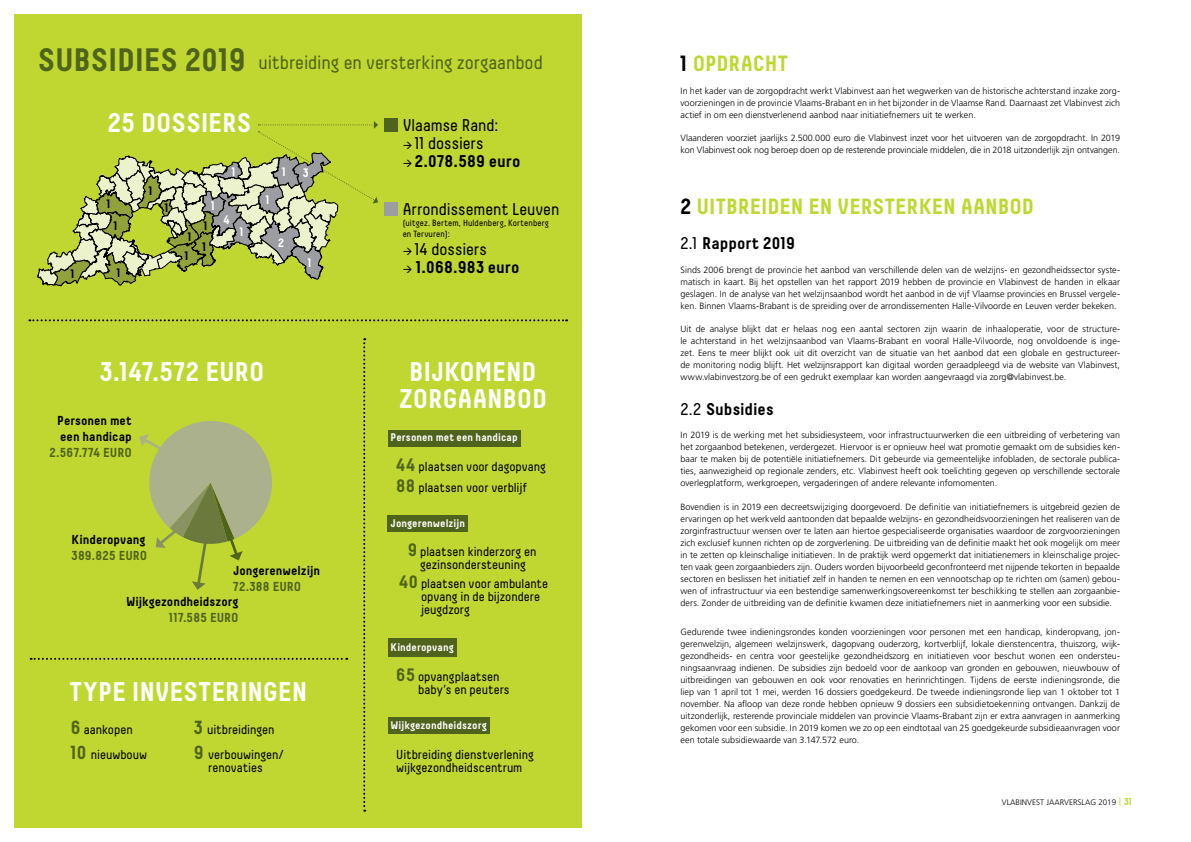
<style>
.page{position:relative;width:1191px;height:842px;background:#fff}
.page>*{position:absolute;margin:0;border:0;box-sizing:border-box;transform-origin:0 0}
.t1{font:700 32.4px "Decima";letter-spacing:-.005em;color:#50631d}
.t2{font:700 27px/27px "Decima";letter-spacing:-.005em;color:#fff;text-align:center}
.t3{font:700 22px "Decima";color:#bfd730}
.t4{font:19.2px "Decima";color:#50631d}
.t5{font:700 17px "Decima";color:#000}
.t6{font:17px "Decima";color:#000}
.t7{font:13px/13px "Decima";color:#000}
.t8{font:700 13px/16px "Decima";color:#000}
.t9{font:700 13px "Decima";letter-spacing:.005em;color:#50631d}
.t10{font:700 12.2px "Decima";color:#000}
.t11{font:700 12.2px "Decima";color:#fff}
.t12{font:700 11px "Decima";letter-spacing:.005em;color:#fff}
.t13{font:300 9px/12px "Frutiger";color:#000;text-align:justify}
.t14{font:9px/10.8px "Decima";letter-spacing:.015em;color:#000}
.t15{font:300 8px "Frutiger";color:#000}
.s1{font-weight:700;font-size:19px;color:#50631d}
.s2{font-weight:700;font-size:18px;color:#50631d}
.s3{color:#000}
.s4{font-weight:400}
.s5{font-family:"Decima";font-weight:400;font-size:10px;color:#bfd730}
.s6{font-family:"Decima";font-weight:700;font-size:10px;color:#bfd730}
</style>
<div class="page">
<div style="left:14px;top:14px;width:567px;height:814px;background:#bfd730"></div>
<svg style="left:29px;top:319px;width:538px;height:2px"></svg>
<svg style="left:363px;top:338px;width:2px;height:474px"></svg>
<svg style="left:31px;top:658px;width:316px;height:2px"></svg>
<div style="left:388px;top:430px;width:132px;height:17px;background:#50631d"></div>
<div style="left:388px;top:515px;width:80px;height:17px;background:#50631d"></div>
<div style="left:388px;top:638px;width:69px;height:19px;background:#50631d"></div>
<div style="left:388px;top:717px;width:102px;height:17px;background:#50631d"></div>
<div style="left:384px;top:118px;width:14px;height:14px;background:#50631d"></div>
<div style="left:384px;top:202px;width:14px;height:14px;background:#9b9da0"></div>
<svg style="left:38px;top:121px;width:340px;height:165px"></svg>
<svg style="left:139px;top:421px;width:133px;height:169px"></svg>
<h1 class="t1" style="left:38px;top:40px;width:210px">SUBSIDIES 2019</h1>
<h3 class="t4" style="left:258px;top:51px;width:286px">uitbreiding en versterking zorgaanbod</h3>
<h2 class="t2" style="left:108px;top:108px;width:145px">25 DOSSIERS</h2>
<h3 class="t10" style="left:149px;top:184px;width:6px">1</h3>
<h3 class="t10" style="left:107px;top:197px;width:6px">1</h3>
<h3 class="t11" style="left:211px;top:198px;width:6px">1</h3>
<h3 class="t10" style="left:165px;top:200px;width:6px">1</h3>
<h3 class="t10" style="left:114px;top:219px;width:6px">1</h3>
<h3 class="t10" style="left:71px;top:266px;width:6px">1</h3>
<h3 class="t10" style="left:117px;top:266px;width:6px">1</h3>
<h3 class="t10" style="left:188px;top:229px;width:6px">1</h3>
<h3 class="t10" style="left:185px;top:248px;width:6px">1</h3>
<h3 class="t10" style="left:204px;top:219px;width:6px">1</h3>
<h3 class="t10" style="left:202px;top:239px;width:6px">1</h3>
<h3 class="t11" style="left:232px;top:164px;width:6px">1</h3>
<h3 class="t11" style="left:282px;top:164px;width:6px">1</h3>
<h3 class="t11" style="left:303px;top:165px;width:7px">3</h3>
<h3 class="t11" style="left:223px;top:212px;width:8px">4</h3>
<h3 class="t11" style="left:240px;top:225px;width:6px">1</h3>
<h3 class="t11" style="left:266px;top:192px;width:6px">1</h3>
<h3 class="t11" style="left:278px;top:236px;width:8px">2</h3>
<h3 class="t11" style="left:308px;top:255px;width:6px">1</h3>
<h2 class="t2" style="left:100px;top:357px;width:166px">3.147.572 EURO</h2>
<h3 class="t8" style="left:57px;top:412px;width:76px">Personen met een handicap</h3>
<h3 class="t9" style="left:50px;top:445px;width:84px">2.567.774 EURO</h3>
<h3 class="t8" style="left:72px;top:531px;width:75px">Kinderopvang</h3>
<h3 class="t9" style="left:72px;top:547px;width:77px">389.825 EURO</h3>
<h3 class="t8" style="left:233px;top:562px;width:88px">Jongerenwelzijn</h3>
<h3 class="t9" style="left:233px;top:579px;width:70px">72.388 EURO</h3>
<h3 class="t8" style="left:126px;top:593px;width:114px">Wijkgezondheidszorg</h3>
<h3 class="t9" style="left:169px;top:609px;width:71px">117.585 EURO</h3>
<h2 class="t2" style="left:70px;top:677px;width:239px">TYPE INVESTERINGEN</h2>
<h3 class="t7" style="left:71px;top:717px;width:78px;line-height:24.6px"><span class="s1">6</span> aankopen<br><span class="s1">10</span> nieuwbouw</h3>
<h3 class="t7" style="left:194px;top:717px;width:91px;line-height:24.6px"><span class="s1">3</span> uitbreidingen<br><span class="s1">9</span> verbouwingen/</h3>
<h3 class="t7" style="left:208px;top:760px;width:56px">renovaties</h3>
<h3 class="t6" style="left:403px;top:115px;width:97px">Vlaamse Rand:</h3>
<h3 class="t6" style="left:403px;top:133px;width:82px">→ 11 dossiers</h3>
<h3 class="t5" style="left:403px;top:151px;width:119px">→ 2.078.589 euro</h3>
<h3 class="t6" style="left:403px;top:200px;width:158px">Arrondissement Leuven</h3>
<p class="t14" style="left:403px;top:217px;width:148px">(uitgez. Bertem, Huldenberg, Kortenberg en Tervuren):</p>
<h3 class="t6" style="left:403px;top:239px;width:86px">→ 14 dossiers</h3>
<h3 class="t5" style="left:403px;top:257px;width:118px">→ 1.068.983 euro</h3>
<h2 class="t2" style="left:399px;top:357px;width:150px">BIJKOMEND<br>ZORGAANBOD</h2>
<p class="t12" style="left:391px;top:431px;width:129px">Personen met een handicap</p>
<h3 class="t7" style="left:396px;top:457px;width:151px;line-height:20.2px"><span class="s2">44</span> plaatsen voor dagopvang<br><span class="s2">88</span> plaatsen voor verblijf</h3>
<p class="t12" style="left:391px;top:516px;width:76px">Jongerenwelzijn</p>
<h3 class="t7" style="left:408px;top:545px;width:130px;text-align:center"><span class="s2">9</span> plaatsen kinderzorg en gezinsondersteuning</h3>
<h3 class="t7" style="left:421px;top:577px;width:129px;text-indent:-22px"><span class="s2">40</span> plaatsen voor ambulante opvang in de bijzondere jeugdzorg</h3>
<p class="t12" style="left:391px;top:640px;width:65px">Kinderopvang</p>
<h3 class="t7" style="left:418px;top:670px;width:93px;text-indent:-22px"><span class="s2">65</span> opvangplaatsen baby’s en peuters</h3>
<p class="t12" style="left:391px;top:718px;width:98px">Wijkgezondheidszorg</p>
<h3 class="t7" style="left:396px;top:747px;width:139px">Uitbreiding dienstverlening wijkgezondheidscentrum</h3>
<h3 class="t3" style="left:680px;top:50px;width:109px"><span class="s3">1</span> OPDRACHT</h3>
<p class="t13" style="left:680px;top:85px;width:441px">In het kader van de zorgopdracht werkt Vlabinvest aan het wegwerken van de historische achterstand inzake zorg&shy;voorzieningen in de provincie Vlaams-Brabant en in het bijzonder in de Vlaamse Rand. Daarnaast zet Vlabinvest zich actief in om een dienstverlenend aanbod naar initiatiefnemers uit te werken.</p>
<p class="t13" style="left:680px;top:132px;width:441px">Vlaanderen voorziet jaarlijks 2.500.000 euro die Vlabinvest inzet voor het uitvoeren van de zorgopdracht. In 2019 kon Vlabinvest ook nog beroep doen op de resterende provinciale middelen, die in 2018 uitzonderlijk zijn ontvangen.</p>
<h3 class="t3" style="left:680px;top:193px;width:355px"><span class="s3">2</span> UITBREIDEN EN VERSTERKEN AANBOD</h3>
<h3 class="t5" style="left:680px;top:233px;width:116px"><span class="s4">2.1</span> Rapport 2019</h3>
<p class="t13" style="left:680px;top:264px;width:441px">Sinds 2006 brengt de provincie het aanbod van verschillende delen van de welzijns- en gezondheidssector syste&shy;matisch in kaart. Bij het opstellen van het rapport 2019 hebben de provincie en Vlabinvest de handen in elkaar geslagen. In de analyse van het welzijnsaanbod wordt het aanbod in de vijf Vlaamse provincies en Brussel vergele&shy;ken. Binnen Vlaams-Brabant is de spreiding over de arrondissementen Halle-Vilvoorde en Leuven verder bekeken.</p>
<p class="t13" style="left:680px;top:323px;width:441px">Uit de analyse blijkt dat er helaas nog een aantal sectoren zijn waarin de inhaaloperatie, voor de structure&shy;le achterstand in het welzijnsaanbod van Vlaams-Brabant en vooral Halle-Vilvoorde, nog onvoldoende is inge&shy;zet. Eens te meer blijkt ook uit dit overzicht van de situatie van het aanbod dat een globale en gestructureer&shy;de monitoring nodig blijft. Het welzijnsrapport kan digitaal worden geraadpleegd via de website van Vlabinvest, www.vlabinvestzorg.be of een gedrukt exemplaar kan worden aangevraagd via zorg@vlabinvest.be.</p>
<h3 class="t5" style="left:680px;top:399px;width:95px"><span class="s4">2.2</span> Subsidies</h3>
<p class="t13" style="left:680px;top:429px;width:441px">In 2019 is de werking met het subsidiesysteem, voor infrastructuurwerken die een uitbreiding of verbetering van het zorgaanbod betekenen, verdergezet. Hiervoor is er opnieuw heel wat promotie gemaakt om de subsidies ken&shy;baar te maken bij de potentiële initiatiefnemers. Dit gebeurde via gemeentelijke infobladen, de sectorale publica&shy;ties, aanwezigheid op regionale zenders, etc. Vlabinvest heeft ook toelichting gegeven op verschillende sectorale overlegplatform, werkgroepen, vergaderingen of andere relevante infomomenten.</p>
<p class="t13" style="left:680px;top:501px;width:441px">Bovendien is in 2019 een decreetswijziging doorgevoerd. De definitie van initiatiefnemers is uitgebreid gezien de ervaringen op het werkveld aantoonden dat bepaalde welzijns- en gezondheidsvoorzieningen het realiseren van de zorginfrastructuur wensen over te laten aan hiertoe gespecialiseerde organisaties waardoor de zorgvoorzieningen zich exclusief kunnen richten op de zorgverlening. De uitbreiding van de definitie maakt het ook mogelijk om meer in te zetten op kleinschalige initiatieven. In de praktijk werd opgemerkt dat initiatienemers in kleinschalige projec&shy;ten vaak geen zorgaanbieders zijn. Ouders worden bijvoorbeeld geconfronteerd met nijpende tekorten in bepaalde sectoren en beslissen het initiatief zelf in handen te nemen en een vennootschap op te richten om (samen) gebou&shy;wen of infrastructuur via een bestendige samenwerkingsovereenkomst ter beschikking te stellen aan zorgaanbie&shy;ders. Zonder de uitbreiding van de definitie kwamen deze initiatiefnemers niet in aanmerking voor een subsidie.</p>
<p class="t13" style="left:680px;top:626px;width:441px">Gedurende twee indieningsrondes konden voorzieningen voor personen met een handicap, kinderopvang, jon&shy;gerenwelzijn, algemeen welzijnswerk, dagopvang ouderzorg, kortverblijf, lokale dienstencentra, thuiszorg, wijk&shy;gezondheids- en centra voor geestelijke gezondheidszorg en initiatieven voor beschut wonen een ondersteu&shy;ningsaanvraag indienen. De subsidies zijn bedoeld voor de aankoop van gronden en gebouwen, nieuwbouw of uitbreidingen van gebouwen en ook voor renovaties en herinrichtingen. Tijdens de eerste indieningsronde, die liep van 1 april tot 1 mei, werden 16 dossiers goedgekeurd. De tweede indieningsronde liep van 1 oktober tot 1 november. Na afloop van deze ronde hebben opnieuw 9 dossiers een subsidietoekenning ontvangen. Dankzij de uitzonderlijk, resterende provinciale middelen van provincie Vlaams-Brabant zijn er extra aanvragen in aanmerking gekomen voor een subsidie. In 2019 komen we zo op een eindtotaal van 25 goedgekeurde subsidieaanvragen voor een totale subsidiewaarde van 3.147.572 euro.</p>
<p class="t15" style="left:1002px;top:798px;width:132px">VLABINVEST JAARVERSLAG 2019 <span class="s5">|</span> <span class="s6">31</span></p>
</div>
